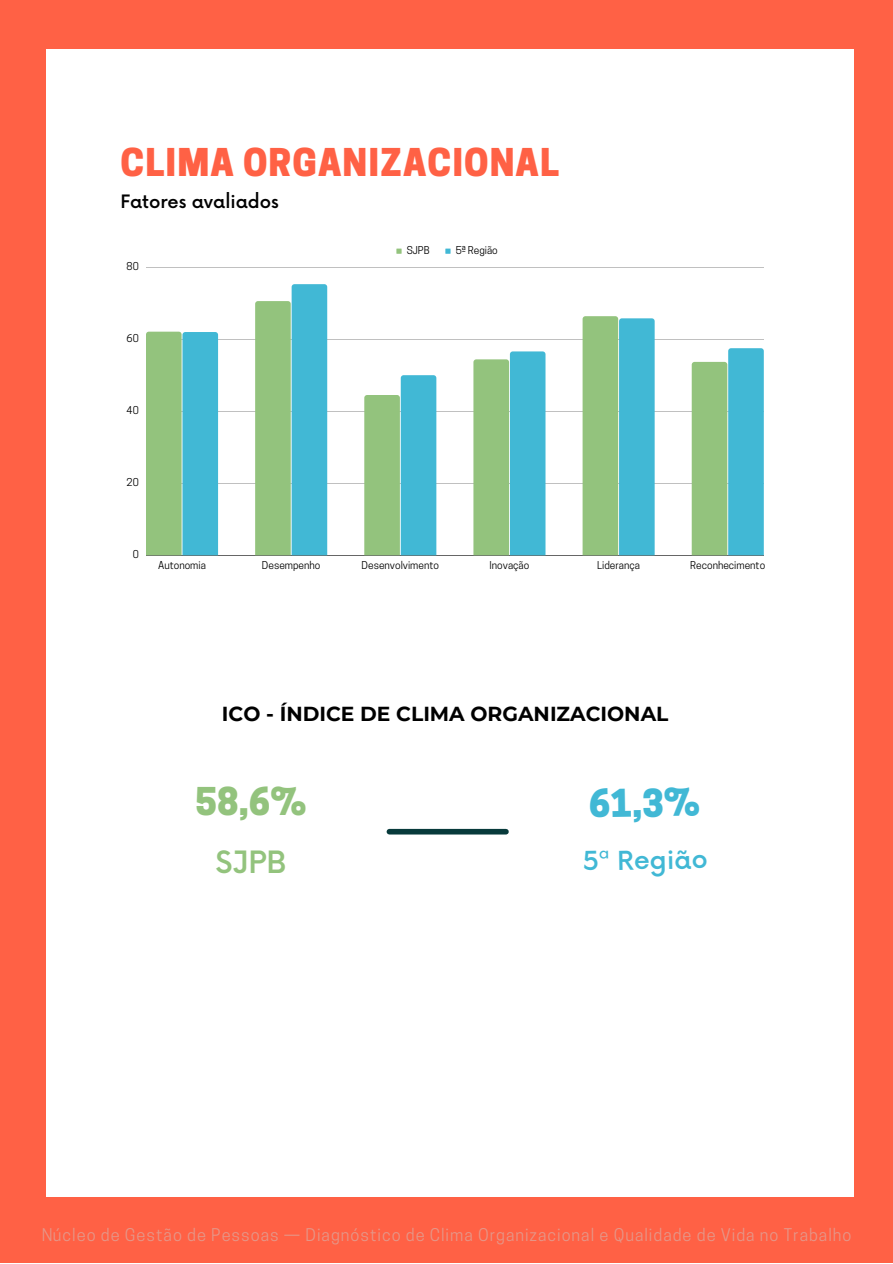
<style>
.page{position:relative;width:893px;height:1264px;background:#fff}
.page>*{position:absolute;margin:0;border:0;box-sizing:border-box;transform-origin:0 0}
.t1{font:800 36px "Cooper Hewitt";letter-spacing:.03em;color:#ff6145}
.t2{font:800 36px "Cooper Hewitt";color:#93c37d}
.t3{font:800 36px "Cooper Hewitt";color:#41b8d5}
.t4{font:500 30px "Now";color:#93c37d}
.t5{font:500 25.5px "Now";color:#41b8d5}
.t6{font:700 20.25px "Montserrat";color:#000}
.t7{font:500 18px "Now";color:#000}
.t8{font:16.5px "Cooper Hewitt";letter-spacing:.06em;color:#cbcbcb}
.t9{font:10.2px "Cooper Hewitt";color:#000}
</style>
<div class="page">
<div style="left:0;top:0;width:892px;height:1262px;background:#ff6145"></div>
<div style="left:46px;top:49px;width:807px;height:1147px;background:#fff"></div>
<div style="left:389px;top:828px;width:117px;height:6px;background:#073a3b"></div>
<svg style="left:396px;top:248px;width:5px;height:6px"></svg>
<svg style="left:445px;top:248px;width:5px;height:6px"></svg>
<hr style="left:146px;top:267px;width:617px;height:1px;background:#000">
<hr style="left:146px;top:339px;width:617px;height:1px;background:#000">
<hr style="left:146px;top:411px;width:617px;height:1px;background:#000">
<hr style="left:146px;top:483px;width:617px;height:1px;background:#000">
<hr style="left:146px;top:555px;width:617px;height:1px;background:#000">
<svg style="left:146px;top:331px;width:72px;height:224px;background:#6fbfaa"></svg>
<svg style="left:255px;top:284px;width:72px;height:271px;background:#74c2af"></svg>
<svg style="left:364px;top:375px;width:72px;height:180px;background:#77c3b2"></svg>
<svg style="left:473px;top:351px;width:72px;height:204px;background:#75c2af"></svg>
<svg style="left:582px;top:316px;width:72px;height:239px;background:#77c3ae"></svg>
<svg style="left:691px;top:348px;width:72px;height:207px;background:#77c3b1"></svg>
<p class="t1" style="left:121px;top:149px;width:440px">CLIMA ORGANIZACIONAL</p>
<p class="t7" style="left:121px;top:191px;width:160px">Fatores avaliados</p>
<p class="t9" style="left:127px;top:262px;width:14px">80</p>
<p class="t9" style="left:127px;top:334px;width:14px">60</p>
<p class="t9" style="left:127px;top:406px;width:14px">40</p>
<p class="t9" style="left:407px;top:246px;width:24px">SJPB</p>
<p class="t9" style="left:455px;top:246px;width:44px">5ª Região</p>
<p class="t9" style="left:127px;top:478px;width:14px">20</p>
<p class="t9" style="left:133px;top:550px;width:8px">0</p>
<p class="t9" style="left:158px;top:561px;width:49px">Autonomia</p>
<p class="t9" style="left:262px;top:561px;width:60px">Desempenho</p>
<p class="t9" style="left:361px;top:561px;width:79px">Desenvolvimento</p>
<p class="t9" style="left:489px;top:561px;width:41px">Inovação</p>
<p class="t9" style="left:597px;top:561px;width:44px">Liderança</p>
<p class="t9" style="left:690px;top:561px;width:76px">Reconhecimento</p>
<p class="t6" style="left:222px;top:701px;width:448px">ICO - ÍNDICE DE CLIMA ORGANIZACIONAL</p>
<p class="t2" style="left:195px;top:788px;width:112px">58,6%</p>
<p class="t4" style="left:215px;top:846px;width:72px">SJPB</p>
<p class="t3" style="left:588px;top:790px;width:112px;rotate:-1deg">61,3%</p>
<p class="t5" style="left:582px;top:847px;width:126px;rotate:-1deg">5ª Região</p>
<h3 class="t8" style="left:41px;top:1228px;width:811px">Núcleo de Gestão de Pessoas — Diagnóstico de Clima Organizacional e Qualidade de Vida no Trabalho</h3>
</div>
